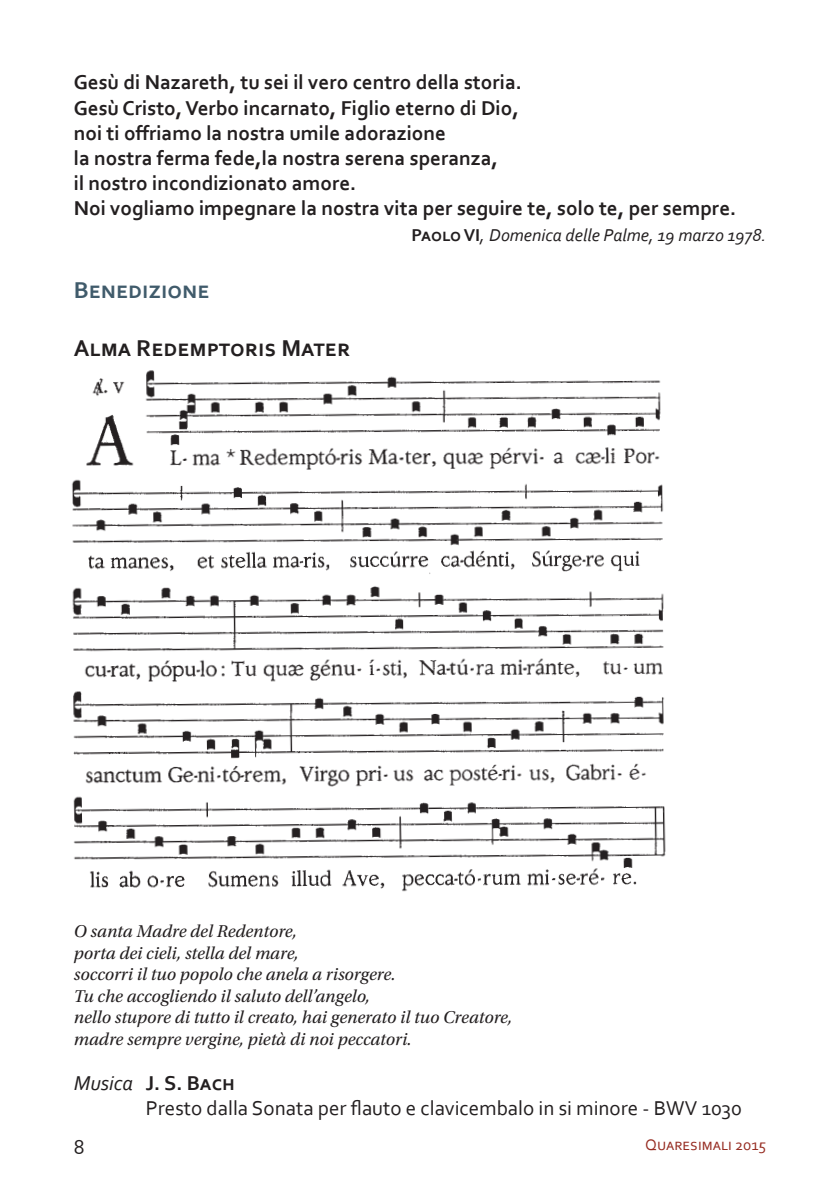
<style>
.page{position:relative;width:840px;height:1191px;background:#fff}
.page>*{position:absolute;margin:0;border:0;box-sizing:border-box;transform-origin:0 0}
.t1{font:700 24px "Corbel";color:#231f20}
.t2{font:700 24px "Corbel";color:#405b6b}
.t3{font:700 21px/25.2px "Corbel";color:#231f20}
.t4{font:21px/25.2px "Corbel";color:#231f20}
.t5{font:italic 18px/21.6px "Utopia Std";color:#231f20}
.t6{font:italic 18px "Corbel";color:#231f20}
.t7{font:16px "Corbel";color:#962c22}
.s1{font-weight:700;font-style:normal}
.s2{font-style:italic}
.s3{font-weight:700}
</style>
<div class="page">
<img style="left:71px;top:370px;width:595px;height:522px">
<p class="t3" style="left:74px;top:69px;width:663px">Gesù di Nazareth, tu sei il vero centro della storia.<br>Gesù Cristo, Verbo incarnato, Figlio eterno di Dio,<br>noi ti offriamo la nostra umile adorazione<br>la nostra ferma fede,la nostra serena speranza,<br>il nostro incondizionato amore.<br>Noi vogliamo impegnare la nostra vita per seguire te, solo te, per sempre.</p>
<p class="t6" style="left:411px;top:223px;width:356px"><span class="s1">Paolo VI</span>, Domenica delle Palme, 19 marzo 1978.</p>
<p class="t2" style="left:74px;top:275px;width:137px">Benedizione</p>
<p class="t1" style="left:74px;top:333px;width:278px">Alma Redemptoris Mater</p>
<p class="t5" style="left:74px;top:920px;width:439px">O santa Madre del Redentore,<br>porta dei cieli, stella del mare,<br>soccorri il tuo popolo che anela a risorgere.<br>Tu che accogliendo il saluto dell’angelo,<br>nello stupore di tutto il creato, hai generato il tuo Creatore, madre sempre vergine, pietà di noi peccatori.</p>
<p class="t4" style="left:146px;top:1069px;width:597px;text-indent:-72px"><span class="s2">Musica</span> <span class="s3">J. S. Bach<br></span>Presto dalla Sonata per flauto e clavicembalo in si minore - BWV 1030</p>
<p class="t4" style="left:74px;top:1134px;width:12px">8</p>
<p class="t7" style="left:645px;top:1135px;width:122px">Quaresimali 2015</p>
</div>
